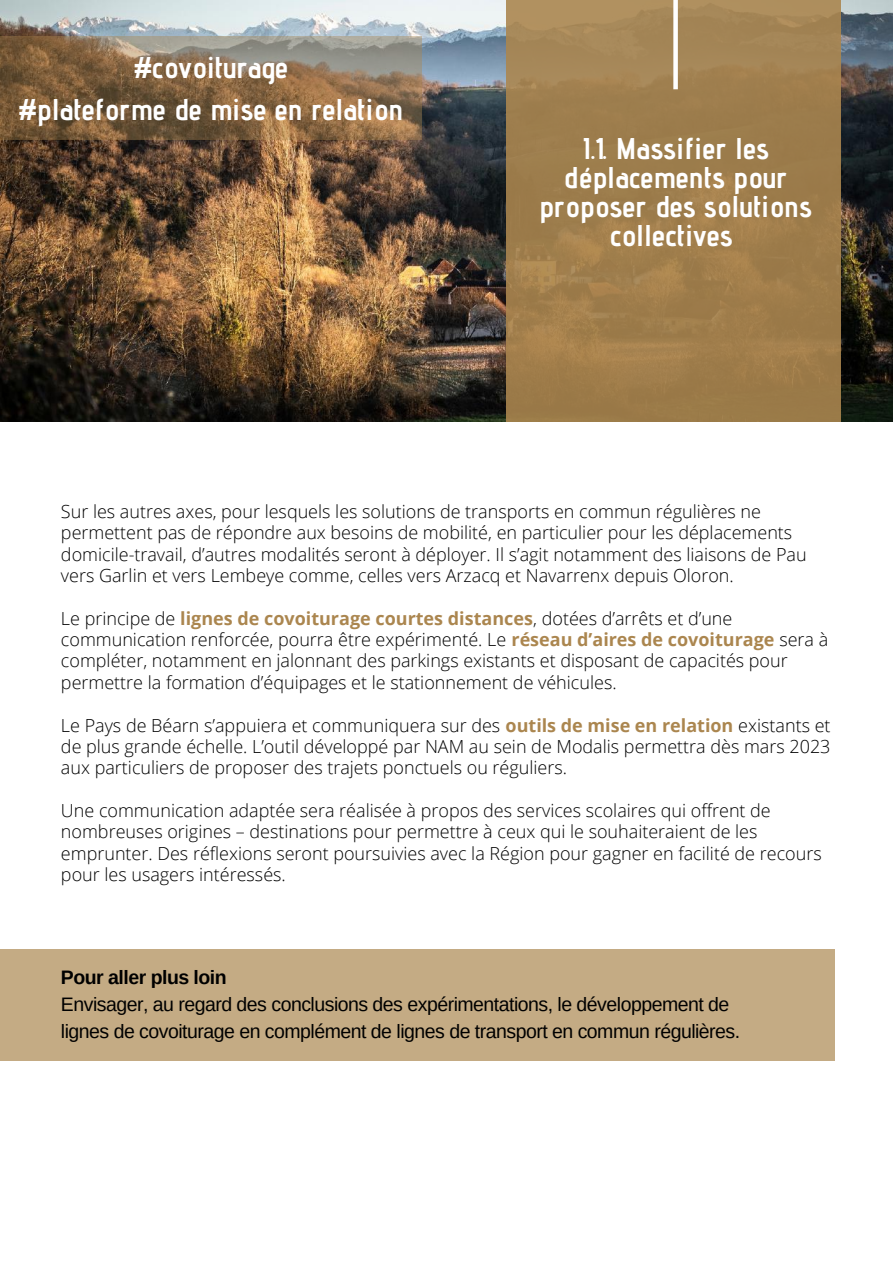
<style>
.page{position:relative;width:893px;height:1264px;background:#fff}
.page>*{position:absolute;margin:0;border:0;box-sizing:border-box;transform-origin:0 0}
.t1{font:700 30px/29.2px "Advent Pro";color:#fff;text-align:center}
.t2{font:19.5px/27px "Arimo";letter-spacing:-.025em;color:#000}
.t3{font:700 19.5px "Arimo";letter-spacing:-.025em;color:#000}
.t4{font:300 18px/21.3px "Open Sans";color:#000}
.s1{font-weight:700;color:#ab864f}
</style>
<div class="page">
<img style="left:0;top:0;width:892px;height:422px">
<div style="left:505px;top:0;width:335px;height:422px;background:linear-gradient(to bottom,#a48556,#9d7a47)"></div>
<svg style="left:673px;top:0;width:4px;height:89px"></svg>
<svg style="left:0;top:37px;width:422px;height:102px;background:#876d50"></svg>
<div style="left:0;top:948px;width:834px;height:112px;background:#c4ab84"></div>
<h1 class="t1" style="left:19px;top:46px;width:386px;line-height:41.5px">#covoiturage<br>#plateforme de mise en relation</h1>
<h1 class="t1" style="left:539px;top:133px;width:274px">I.1. Massifier les déplacements pour proposer des solutions collectives</h1>
<p class="t4" style="left:61px;top:500px;width:747px">Sur les autres axes, pour lesquels les solutions de transports en commun régulières ne permettent pas de répondre aux besoins de mobilité, en particulier pour les déplacements domicile-travail, d’autres modalités seront à déployer. Il s’agit notamment des liaisons de Pau vers Garlin et vers Lembeye comme, celles vers Arzacq et Navarrenx depuis Oloron.</p>
<p class="t4" style="left:61px;top:607px;width:768px">Le principe de <span class="s1">lignes de covoiturage courtes distances</span>, dotées d’arrêts et d’une communication renforcée, pourra être expérimenté. Le <span class="s1">réseau d’aires de covoiturage</span> sera à compléter, notamment en jalonnant des parkings existants et disposant de capacités pour permettre la formation d’équipages et le stationnement de véhicules.</p>
<p class="t4" style="left:61px;top:714px;width:771px;text-align:justify">Le Pays de Béarn s’appuiera et communiquera sur des <span class="s1">outils de mise en relation</span> existants et de plus grande échelle. L’outil développé par NAM au sein de Modalis permettra dès mars 2023 aux particuliers de proposer des trajets ponctuels ou réguliers.</p>
<p class="t4" style="left:61px;top:799px;width:762px">Une communication adaptée sera réalisée à propos des services scolaires qui offrent de nombreuses origines – destinations pour permettre à ceux qui le souhaiteraient de les emprunter. Des réflexions seront poursuivies avec la Région pour gagner en facilité de recours pour les usagers intéressés.</p>
<p class="t3" style="left:61px;top:966px;width:167px">Pour aller plus loin</p>
<p class="t2" style="left:61px;top:990px;width:680px">Envisager, au regard des conclusions des expérimentations, le développement de lignes de covoiturage en complément de lignes de transport en commun régulières.</p>
</div>
